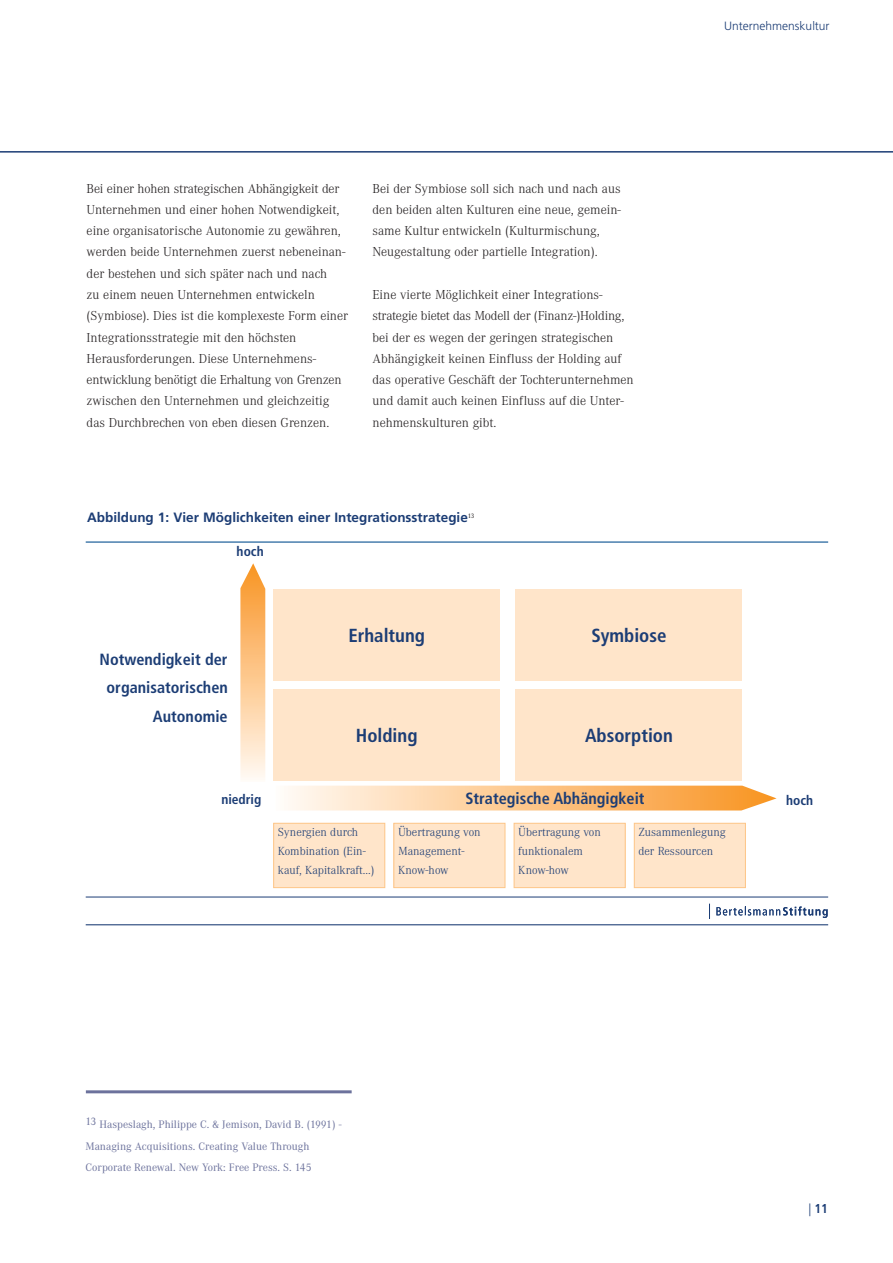
<style>
.page{position:relative;width:893px;height:1263px;background:#fff}
.page>*{position:absolute;margin:0;border:0;box-sizing:border-box;transform-origin:0 0}
.t1{font:700 condensed 18.9px "Frutiger";color:#1c3d75}
.t2{font:700 condensed 16.2px/28.3px "Frutiger";color:#1c3d75;text-align:right}
.t3{font:300 13.5px/21.3px "Corporate A";color:#231f20}
.t4{font:700 13.5px "Frutiger";color:#1c3d75}
.t5{font:700 condensed 13.5px "Frutiger";color:#1c3d75}
.t6{font:700 12.75px "Frutiger Condensed BQ";color:#1c3d75}
.t7{font:300 12.15px/18.9px "Corporate A";color:#1c3d75}
.t8{font:300 12px "Frutiger";color:#1c3d75}
.t9{font:11.25px/21.3px "Corporate A";color:#6c729c}
.s1{font-weight:300}
</style>
<div class="page">
<hr style="left:0;top:151px;width:893px;height:2px;background:#1c3d75">
<hr style="left:86px;top:1090px;width:266px;height:3px;background:#6c729c">
<div style="left:394px;top:823px;width:111px;height:65px;background:#ffe5ca"></div>
<div style="left:394px;top:823px;width:111px;height:65px;border:1px solid #fdc689"></div>
<div style="left:634px;top:823px;width:111px;height:65px;background:#ffe5ca"></div>
<div style="left:634px;top:823px;width:112px;height:65px;border:1px solid #fdc689"></div>
<div style="left:274px;top:823px;width:111px;height:65px;background:#ffe5ca"></div>
<div style="left:273px;top:823px;width:112px;height:65px;border:1px solid #fdc689"></div>
<div style="left:514px;top:823px;width:111px;height:65px;background:#ffe5ca"></div>
<div style="left:514px;top:823px;width:112px;height:65px;border:1px solid #fdc689"></div>
<hr style="left:86px;top:897px;width:742px;height:1px;background:#1c3d75">
<hr style="left:86px;top:924px;width:742px;height:1px;background:#1c3d75">
<svg style="left:709px;top:904px;width:119px;height:14px"></svg>
<hr style="left:86px;top:541px;width:742px;height:2px;background:#004c8e">
<div style="left:273px;top:589px;width:227px;height:92px;background:#ffe5ca"></div>
<div style="left:516px;top:589px;width:226px;height:92px;background:#ffe5ca"></div>
<div style="left:273px;top:689px;width:227px;height:92px;background:#ffe5ca"></div>
<div style="left:516px;top:689px;width:226px;height:92px;background:#ffe5ca"></div>
<svg style="left:240px;top:563px;width:25px;height:215px;background:#fccc97"></svg>
<svg style="left:288px;top:786px;width:489px;height:24px;background:#fcc990"></svg>
<p class="t8" style="left:724px;top:21px;width:107px">Unternehmenskultur</p>
<p class="t3" style="left:87px;top:179px;width:263px">Bei einer hohen strategischen Abhängigkeit der Unternehmen und einer hohen Notwendigkeit, eine organisatorische Autonomie zu gewähren, werden beide Unternehmen zuerst nebeneinan&shy;der bestehen und sich später nach und nach<br>zu einem neuen Unternehmen entwickeln (Symbiose). Dies ist die komplexeste Form einer Integrationsstrategie mit den höchsten Herausforderungen. Diese Unternehmens&shy;entwicklung benötigt die Erhaltung von Grenzen zwischen den Unternehmen und gleichzeitig das Durchbrechen von eben diesen Grenzen.</p>
<p class="t3" style="left:372px;top:179px;width:250px">Bei der Symbiose soll sich nach und nach aus den beiden alten Kulturen eine neue, gemein&shy;same Kultur entwickeln (Kulturmischung, Neugestaltung oder partielle Integration).</p>
<p class="t3" style="left:372px;top:285px;width:263px">Eine vierte Möglichkeit einer Integrations&shy;strategie bietet das Modell der (Finanz-)Holding, bei der es wegen der geringen strategischen Abhängigkeit keinen Einfluss der Holding auf das operative Geschäft der Tochterunternehmen und damit auch keinen Einfluss auf die Unter&shy;nehmenskulturen gibt.</p>
<p class="t4" style="left:87px;top:512px;width:389px">Abbildung 1: Vier Möglichkeiten einer Integrationsstrategie<sup>13</sup></p>
<p class="t5" style="left:237px;top:546px;width:29px">hoch</p>
<p class="t2" style="left:100px;top:646px;width:130px">Notwendigkeit der organisatorischen<br>Autonomie</p>
<h1 class="t1" style="left:348px;top:628px;width:78px">Erhaltung</h1>
<h1 class="t1" style="left:591px;top:628px;width:77px">Symbiose</h1>
<h1 class="t1" style="left:356px;top:728px;width:63px">Holding</h1>
<h1 class="t1" style="left:585px;top:728px;width:89px">Absorption</h1>
<p class="t5" style="left:221px;top:793px;width:42px">niedrig</p>
<p class="t2" style="left:465px;top:785px;width:181px">Strategische Abhängigkeit</p>
<p class="t5" style="left:786px;top:795px;width:29px">hoch</p>
<p class="t7" style="left:278px;top:824px;width:98px">Synergien durch<br>Kombination (Ein&shy;kauf, Kapitalkraft...)</p>
<p class="t7" style="left:398px;top:824px;width:84px">Übertragung von<br>Management-<br>Know-how</p>
<p class="t7" style="left:518px;top:824px;width:84px">Übertragung von funktionalem<br>Know-how</p>
<p class="t7" style="left:638px;top:824px;width:89px">Zusammenlegung der Ressourcen</p>
<p class="t9" style="left:85px;top:1115px;width:258px">13 Haspeslagh, Philippe C. &amp; Jemison, David B. (1991) -<br>Managing Acquisitions. Creating Value Through<br>Corporate Renewal. New York: Free Press. S. 145</p>
<p class="t6" style="left:808px;top:1203px;width:21px"><span class="s1">|</span> 11</p>
</div>
